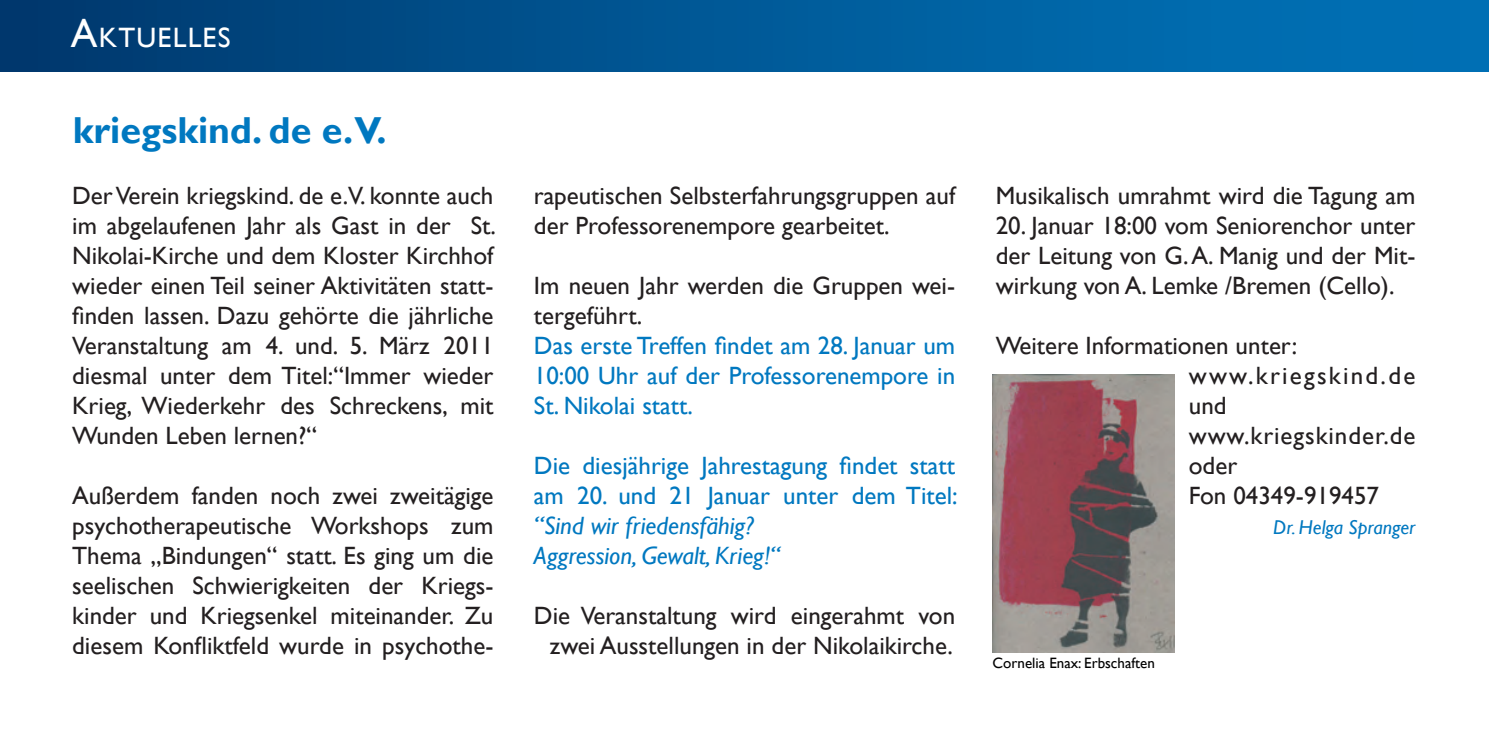
<style>
.page{position:relative;width:1489px;height:745px;background:#fff}
.page>*{position:absolute;margin:0;border:0;box-sizing:border-box;transform-origin:0 0}
.t1{font:700 37.5px "Gill Sans";color:#0078c0}
.t2{font:28px "Gill Sans";letter-spacing:.045em;color:#fff}
.t3{font:25px/30px "Gill Sans";color:#231f20;text-align:justify}
.t4{font:25px/30px "Gill Sans";color:#0078c0;text-align:justify}
.t5{font:italic 25px/30px "Gill Sans";color:#0078c0}
.t6{font:italic 20px "Gill Sans";color:#0078c0}
.t7{font:15px "Gill Sans";color:#000}
.s1{font-size:40px}
</style>
<div class="page">
<div style="left:0;top:0;width:1488px;height:72px;background:linear-gradient(to right,#003a6f,#0076bc)"></div>
<img style="left:992px;top:374px;width:182px;height:278px">
<p class="t2" style="left:71px;top:21px;width:159px"><span class="s1">A</span>KTUELLES</p>
<h1 class="t1" style="left:73px;top:108px;width:315px">kriegskind. de e.V.</h1>
<p class="t3" style="left:72px;top:180px;width:425px">Der Verein kriegskind. de e.V. konnte auch im abgelaufenen Jahr als Gast in der St.<br>Nikolai-Kirche und dem Kloster Kirchhof wieder einen Teil seiner Aktivitäten statt&shy;finden lassen. Dazu gehörte die jährliche Veranstaltung am 4. und. 5. März 2011 diesmal unter dem Titel:“Immer wieder Krieg, Wiederkehr des Schreckens, mit Wunden Leben lernen?“</p>
<p class="t3" style="left:72px;top:480px;width:423px">Außerdem fanden noch zwei zweitägige psychotherapeutische Workshops zum Thema „Bindungen“ statt. Es ging um die seelischen Schwierigkeiten der Kriegs&shy;kinder und Kriegsenkel miteinander. Zu diesem Konfliktfeld wurde in psychothe-</p>
<p class="t3" style="left:534px;top:180px;width:423px">rapeutischen Selbsterfahrungsgruppen auf der Professorenempore gearbeitet.</p>
<p class="t3" style="left:534px;top:270px;width:422px">Im neuen Jahr werden die Gruppen wei&shy;tergeführt.</p>
<p class="t4" style="left:534px;top:330px;width:423px">Das erste Treffen findet am 28. Januar um 10:00 Uhr auf der Professorenempore in St. Nikolai statt.</p>
<p class="t4" style="left:534px;top:450px;width:425px">Die diesjährige Jahrestagung findet statt am 20. und 21 Januar unter dem Titel:</p>
<p class="t5" style="left:534px;top:510px;width:248px">“Sind wir friedensfähig?<br>Aggression, Gewalt, Krieg!“</p>
<p class="t3" style="left:534px;top:600px;width:423px;text-align:center">Die Veranstaltung wird eingerahmt von zwei Ausstellungen in der Nikolaikirche.</p>
<p class="t3" style="left:995px;top:180px;width:421px">Musikalisch umrahmt wird die Tagung am</p>
<p class="t3" style="left:995px;top:210px;width:421px">20. Januar 18:00 vom Seniorenchor unter der Leitung von G. A. Manig und der Mit&shy;wirkung von A. Lemke /Bremen (Cello).</p>
<p class="t3" style="left:1188px;top:330px;width:228px;text-align:left;text-indent:-193px">Weitere Informationen unter: www.kriegskind.de und www.kriegskinder.de oder<br>Fon 04349-919457</p>
<p class="t6" style="left:1273px;top:515px;width:144px">Dr. Helga Spranger</p>
<p class="t7" style="left:992px;top:653px;width:164px">Cornelia Enax: Erbschaften</p>
</div>
